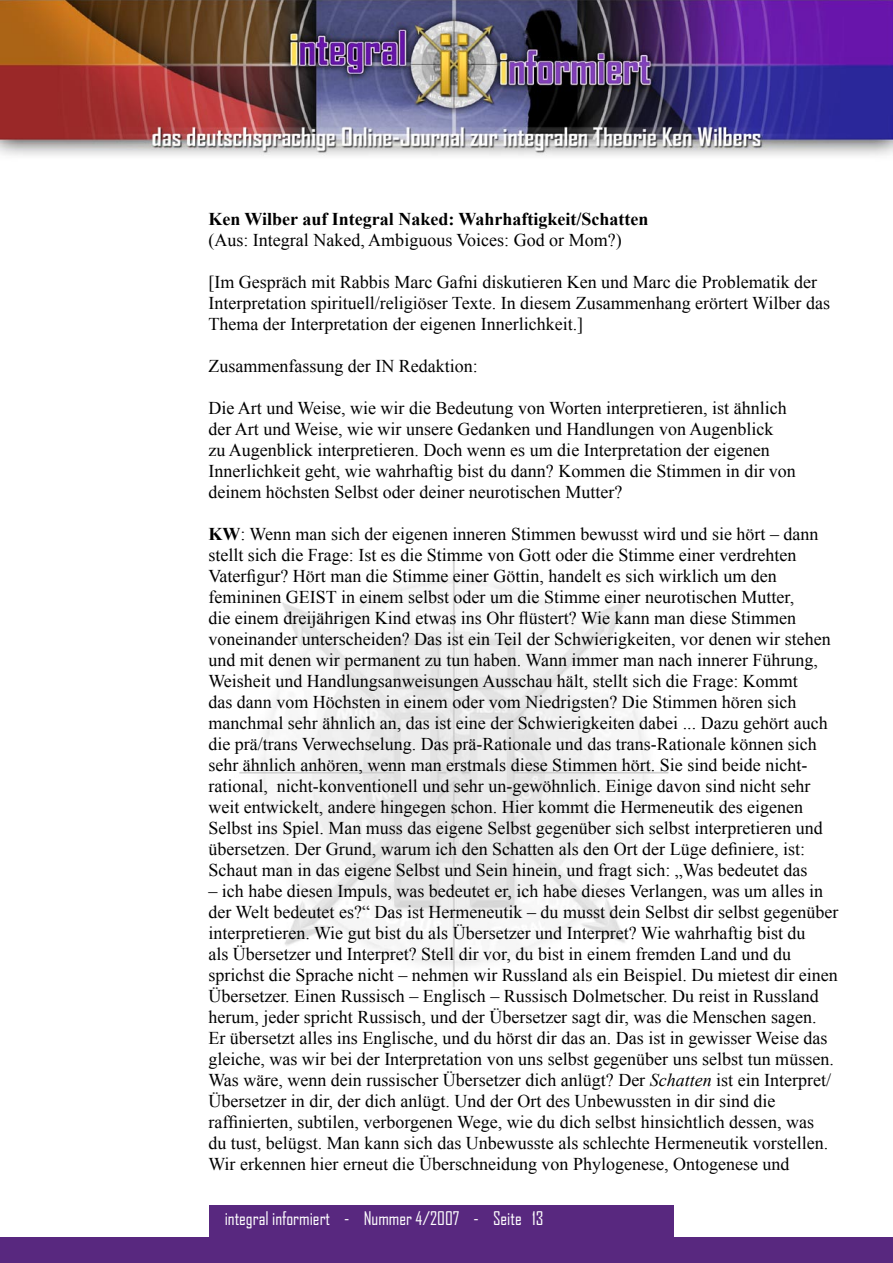
<style>
.page{position:relative;width:893px;height:1263px;background:#fff}
.page>*{position:absolute;margin:0;border:0;box-sizing:border-box;transform-origin:0 0}
.t1{font:18px/21px "Times New Roman";color:#000}
.t2{font:700 18px "Times New Roman";color:#000}
.t3{font:18px "Agency FB";color:#fff}
.s1{font-weight:700}
.s2{font-style:italic}
</style>
<div class="page">
<img style="left:239px;top:557px;width:430px;height:431px">
<div style="left:0;top:1238px;width:893px;height:25px;background:#58287f"></div>
<div style="left:209px;top:1205px;width:465px;height:32px;background:#58287f"></div>
<img style="left:0;top:0;width:893px;height:156px">
<p class="t2" style="left:208px;top:206px;width:442px">Ken Wilber auf Integral Naked: Wahrhaftigkeit/Schatten</p>
<p class="t1" style="left:208px;top:229px;width:415px">(Aus: Integral Naked, Ambiguous Voices: God or Mom?)</p>
<p class="t1" style="left:208px;top:271px;width:623px">[Im Gespräch mit Rabbis Marc Gafni diskutieren Ken und Marc die Problematik der<br>Interpretation spirituell/religiöser Texte. In diesem Zusammenhang erörtert Wilber das<br>Thema der Interpretation der eigenen Innerlichkeit.]</p>
<p class="t1" style="left:208px;top:355px;width:271px">Zusammenfassung der IN Redaktion:</p>
<p class="t1" style="left:208px;top:397px;width:589px">Die Art und Weise, wie wir die Bedeutung von Worten interpretieren, ist ähnlich der Art und Weise, wie wir unsere Gedanken und Handlungen von Augenblick<br>zu Augenblick interpretieren. Doch wenn es um die Interpretation der eigenen Innerlichkeit geht, wie wahrhaftig bist du dann? Kommen die Stimmen in dir von deinem höchsten Selbst oder deiner neurotischen Mutter?</p>
<p class="t1" style="left:208px;top:523px;width:624px"><span class="s1">KW</span>: Wenn man sich der eigenen inneren Stimmen bewusst wird und sie hört – dann stellt sich die Frage: Ist es die Stimme von Gott oder die Stimme einer verdrehten Vaterfigur? Hört man die Stimme einer Göttin, handelt es sich wirklich um den femininen GEIST in einem selbst oder um die Stimme einer neurotischen Mutter,<br>die einem dreijährigen Kind etwas ins Ohr flüstert? Wie kann man diese Stimmen voneinander unterscheiden? Das ist ein Teil der Schwierigkeiten, vor denen wir stehen und mit denen wir permanent zu tun haben. Wann immer man nach innerer Führung, Weisheit und Handlungsanweisungen Ausschau hält, stellt sich die Frage: Kommt<br>das dann vom Höchsten in einem oder vom Niedrigsten? Die Stimmen hören sich manchmal sehr ähnlich an, das ist eine der Schwierigkeiten dabei ... Dazu gehört auch die prä/trans Verwechselung. Das prä-Rationale und das trans-Rationale können sich sehr ähnlich anhören, wenn man erstmals diese Stimmen hört. Sie sind beide nicht&shy;rational, nicht-konventionell und sehr un-gewöhnlich. Einige davon sind nicht sehr weit entwickelt, andere hingegen schon. Hier kommt die Hermeneutik des eigenen Selbst ins Spiel. Man muss das eigene Selbst gegenüber sich selbst interpretieren und übersetzen. Der Grund, warum ich den Schatten als den Ort der Lüge definiere, ist:<br>Schaut man in das eigene Selbst und Sein hinein, und fragt sich: „Was bedeutet das</p>
<p class="t1" style="left:208px;top:880px;width:632px">– ich habe diesen Impuls, was bedeutet er, ich habe dieses Verlangen, was um alles in der Welt bedeutet es?“ Das ist Hermeneutik – du musst dein Selbst dir selbst gegenüber interpretieren. Wie gut bist du als Übersetzer und Interpret? Wie wahrhaftig bist du<br>als Übersetzer und Interpret? Stell dir vor, du bist in einem fremden Land und du sprichst die Sprache nicht – nehmen wir Russland als ein Beispiel. Du mietest dir einen Übersetzer. Einen Russisch – Englisch – Russisch Dolmetscher. Du reist in Russland herum, jeder spricht Russisch, und der Übersetzer sagt dir, was die Menschen sagen.<br>Er übersetzt alles ins Englische, und du hörst dir das an. Das ist in gewisser Weise das gleiche, was wir bei der Interpretation von uns selbst gegenüber uns selbst tun müssen.<br>Was wäre, wenn dein russischer Übersetzer dich anlügt? Der <span class="s2">Schatten</span> ist ein Interpret/ Übersetzer in dir, der dich anlügt. Und der Ort des Unbewussten in dir sind die raffinierten, subtilen, verborgenen Wege, wie du dich selbst hinsichtlich dessen, was<br>du tust, belügst. Man kann sich das Unbewusste als schlechte Hermeneutik vorstellen.<br>Wir erkennen hier erneut die Überschneidung von Phylogenese, Ontogenese und</p>
<p class="t3" style="left:225px;top:1207px;width:320px">integral informiert - Nummer 4/2007 - Seite 13</p>
</div>
